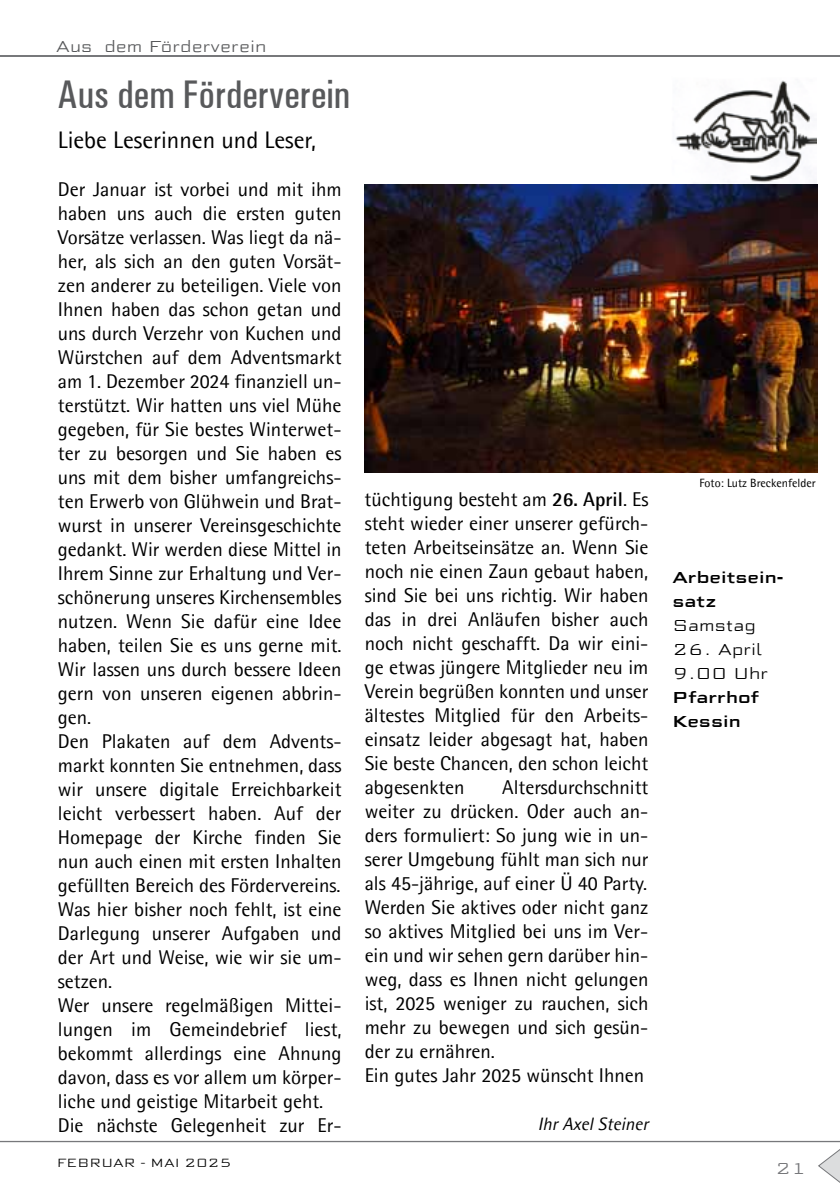
<style>
.page{position:relative;width:840px;height:1191px;background:#fff}
.page>*{position:absolute;margin:0;border:0;box-sizing:border-box;transform-origin:0 0}
.t1{font:500 condensed 40px "Univers";color:#58595b}
.t2{font:24px "Agfa Rotis Semisans";color:#000}
.t3{font:20px/24px "Agfa Rotis Semisans";color:#000}
.t4{font:italic 18px "Agfa Rotis Semisans";color:#000}
.t5{font:500 16px/24px "Morris Sans Com";color:#000}
.t6{font:300 16px/24px "Morris Sans Com";color:#000}
.t7{font:300 16px "Morris Sans Com";color:#58595b}
.t8{font:300 16px "Morris Sans Com";color:#77787b}
.t9{font:12px "Agfa Rotis Semisans";color:#000}
.t10{font:300 12px "Morris Sans Com";color:#000}
.s1{font-weight:700}
</style>
<div class="page">
<svg style="left:0;top:1140px;width:839px;height:42px"></svg>
<hr style="left:0;top:56px;width:839px;height:1px;background:#77787b">
<img style="left:675px;top:80px;width:140px;height:103px">
<img style="left:364px;top:184px;width:452px;height:288px">
<p class="t7" style="left:56px;top:35px;width:212px">Aus dem Förderverein</p>
<h1 class="t1" style="left:57px;top:71px;width:294px">Aus dem Förderverein</h1>
<p class="t2" style="left:58px;top:126px;width:259px">Liebe Leserinnen und Leser,</p>
<p class="t3" style="left:58px;top:177px;width:285px">Der Januar ist vorbei und mit ihm haben uns auch die ersten guten<br>Vorsätze verlassen. Was liegt da nä&shy;her, als sich an den guten Vorsät&shy;zen anderer zu beteiligen. Viele von<br>Ihnen haben das schon getan und uns durch Verzehr von Kuchen und<br>Würstchen auf dem Adventsmarkt am 1. Dezember 2024 finanziell un&shy;terstützt. Wir hatten uns viel Mühe gegeben, für Sie bestes Winterwet&shy;ter zu besorgen und Sie haben es uns mit dem bisher umfangreichs&shy;ten Erwerb von Glühwein und Brat&shy;wurst in unserer Vereinsgeschichte gedankt. Wir werden diese Mittel in<br>Ihrem Sinne zur Erhaltung und Ver&shy;schönerung unseres Kirchensembles nutzen. Wenn Sie dafür eine Idee haben, teilen Sie es uns gerne mit.<br>Wir lassen uns durch bessere Ideen gern von unseren eigenen abbrin&shy;gen.<br>Den Plakaten auf dem Advents&shy;markt konnten Sie entnehmen, dass wir unsere digitale Erreichbarkeit leicht verbessert haben. Auf der<br>Homepage der Kirche finden Sie nun auch einen mit ersten Inhalten gefüllten Bereich des Fördervereins.<br>Was hier bisher noch fehlt, ist eine<br>Darlegung unserer Aufgaben und der Art und Weise, wie wir sie um&shy;setzen.<br>Wer unsere regelmäßigen Mittei&shy;lungen im Gemeindebrief liest, bekommt allerdings eine Ahnung davon, dass es vor allem um körper&shy;liche und geistige Mitarbeit geht.<br>Die nächste Gelegenheit zur Er-</p>
<p class="t10" style="left:57px;top:1154px;width:176px">Februar - Mai 2025</p>
<p class="t3" style="left:364px;top:487px;width:285px;text-align:justify">tüchtigung besteht am <span class="s1">26. April</span>. Es steht wieder einer unserer gefürch&shy;teten Arbeitseinsätze an. Wenn Sie noch nie einen Zaun gebaut haben, sind Sie bei uns richtig. Wir haben das in drei Anläufen bisher auch noch nicht geschafft. Da wir eini&shy;ge etwas jüngere Mitglieder neu im Verein begrüßen konnten und unser ältestes Mitglied für den Arbeits&shy;einsatz leider abgesagt hat, haben Sie beste Chancen, den schon leicht abgesenkten</p>
<p class="t3" style="left:364px;top:775px;width:285px;text-indent:138px">Altersdurchschnitt weiter zu drücken. Oder auch an&shy;ders formuliert: So jung wie in un&shy;serer Umgebung fühlt man sich nur als 45-jährige, auf einer Ü 40 Party.<br>Werden Sie aktives oder nicht ganz so aktives Mitglied bei uns im Ver&shy;ein und wir sehen gern darüber hin&shy;weg, dass es Ihnen nicht gelungen ist, 2025 weniger zu rauchen, sich mehr zu bewegen und sich gesün&shy;der zu ernähren.<br>Ein gutes Jahr 2025 wünscht Ihnen</p>
<p class="t4" style="left:537px;top:1112px;width:112px">Ihr Axel Steiner</p>
<p class="t9" style="left:699px;top:476px;width:118px">Foto: Lutz Breckenfelder</p>
<p class="t5" style="left:672px;top:565px;width:113px">Arbeitsein&shy;satz</p>
<p class="t6" style="left:672px;top:612px;width:85px">Samstag</p>
<p class="t6" style="left:672px;top:636px;width:97px">26. April<br>9.00 Uhr</p>
<p class="t5" style="left:672px;top:685px;width:89px">Pfarrhof<br>Kessin</p>
<p class="t8" style="left:775px;top:1157px;width:33px">21</p>
</div>
